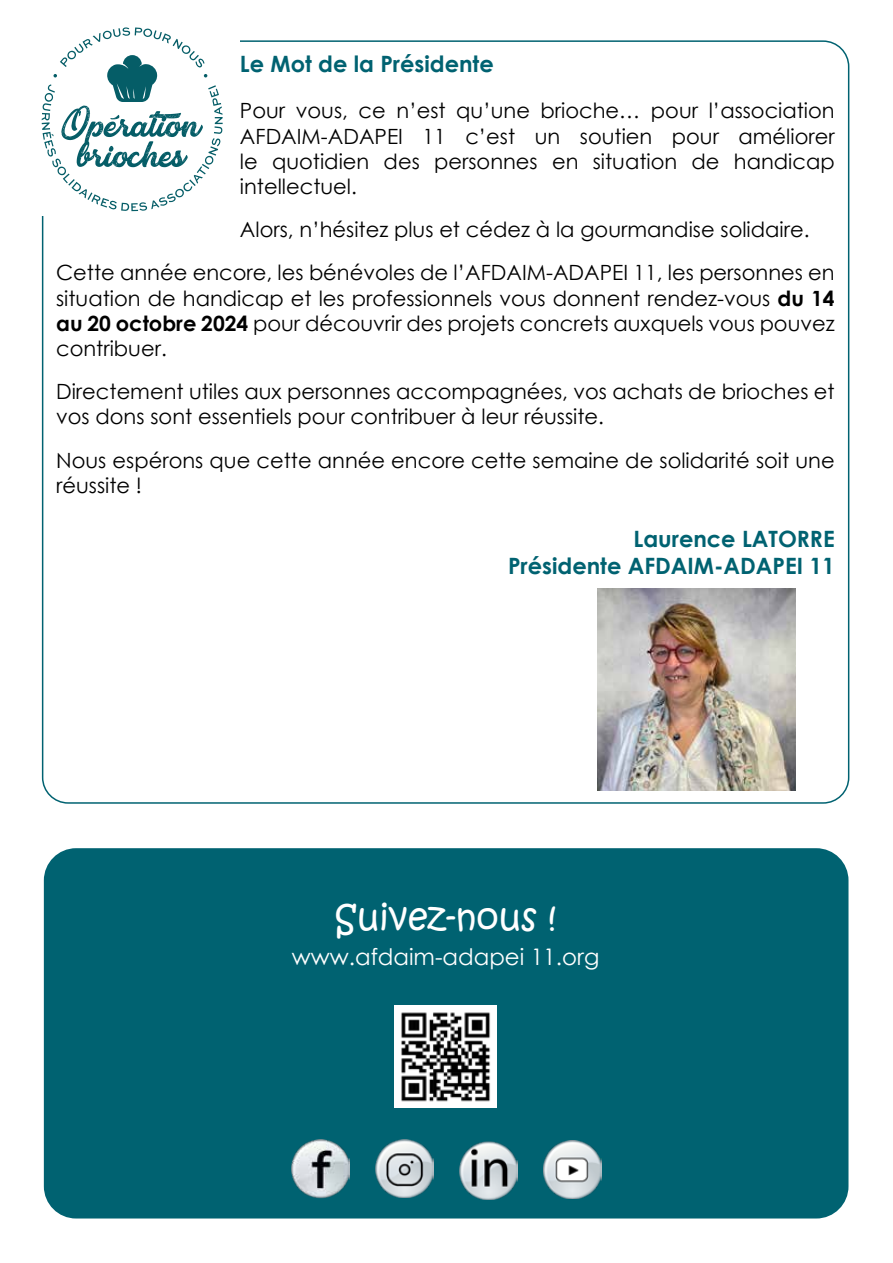
<style>
.page{position:relative;width:893px;height:1263px;background:#fff}
.page>*{position:absolute;margin:0;border:0;box-sizing:border-box;transform-origin:0 0}
.t1{font:35.1px "Kristen ITC";color:#fff}
.t2{font:22.8px "Century Gothic";color:#fff}
.t3{font:700 22.5px/27px "Century Gothic";color:#006271;text-align:right}
.t4{font:21px/25.2px "Century Gothic";color:#000}
.s1{font-weight:700}
</style>
<div class="page">
<img style="left:597px;top:589px;width:198px;height:201px">
<svg style="left:42px;top:27px;width:181px;height:184px"></svg>
<div style="left:43px;top:847px;width:806px;height:372px;background:#006271;border-radius:33px"></div>
<div style="left:42px;top:846px;width:808px;height:374px;border:2px solid #fff;border-radius:33px"></div>
<img style="left:395px;top:1006px;width:102px;height:101px">
<img style="left:375px;top:1140px;width:58px;height:57px">
<img style="left:291px;top:1140px;width:58px;height:59px">
<img style="left:460px;top:1141px;width:57px;height:58px">
<img style="left:544px;top:1140px;width:58px;height:58px">
<p class="t3" style="left:240px;top:49px;width:255px">Le Mot de la Présidente</p>
<p class="t4" style="left:240px;top:98px;width:596px;text-align:justify">Pour vous, ce n’est qu’une brioche… pour l’association AFDAIM-ADAPEI 11 c’est un soutien pour améliorer le quotidien des personnes en situation de handicap intellectuel.</p>
<p class="t4" style="left:56px;top:208px;width:780px;line-height:43.2px;text-indent:184px">Alors, n’hésitez plus et cédez à la gourmandise solidaire.<br>Cette année encore, les bénévoles de l’AFDAIM-ADAPEI 11, les personnes en</p>
<p class="t4" style="left:56px;top:285px;width:780px;text-align:justify">situation de handicap et les professionnels vous donnent rendez-vous <span class="s1">du 14 au 20 octobre 2024</span> pour découvrir des projets concrets auxquels vous pouvez contribuer.</p>
<p class="t4" style="left:56px;top:379px;width:780px">Directement utiles aux personnes accompagnées, vos achats de brioches et vos dons sont essentiels pour contribuer à leur réussite.</p>
<p class="t4" style="left:56px;top:447px;width:780px">Nous espérons que cette année encore cette semaine de solidarité soit une réussite !</p>
<p class="t3" style="left:508px;top:524px;width:328px">Laurence LATORRE<br>Présidente AFDAIM-ADAPEI 11</p>
<h1 class="t1" style="left:335px;top:895px;width:223px">SUIVEZ-NOUS !</h1>
<p class="t2" style="left:292px;top:940px;width:309px">www.afdaim-adapei 11.org</p>
</div>
